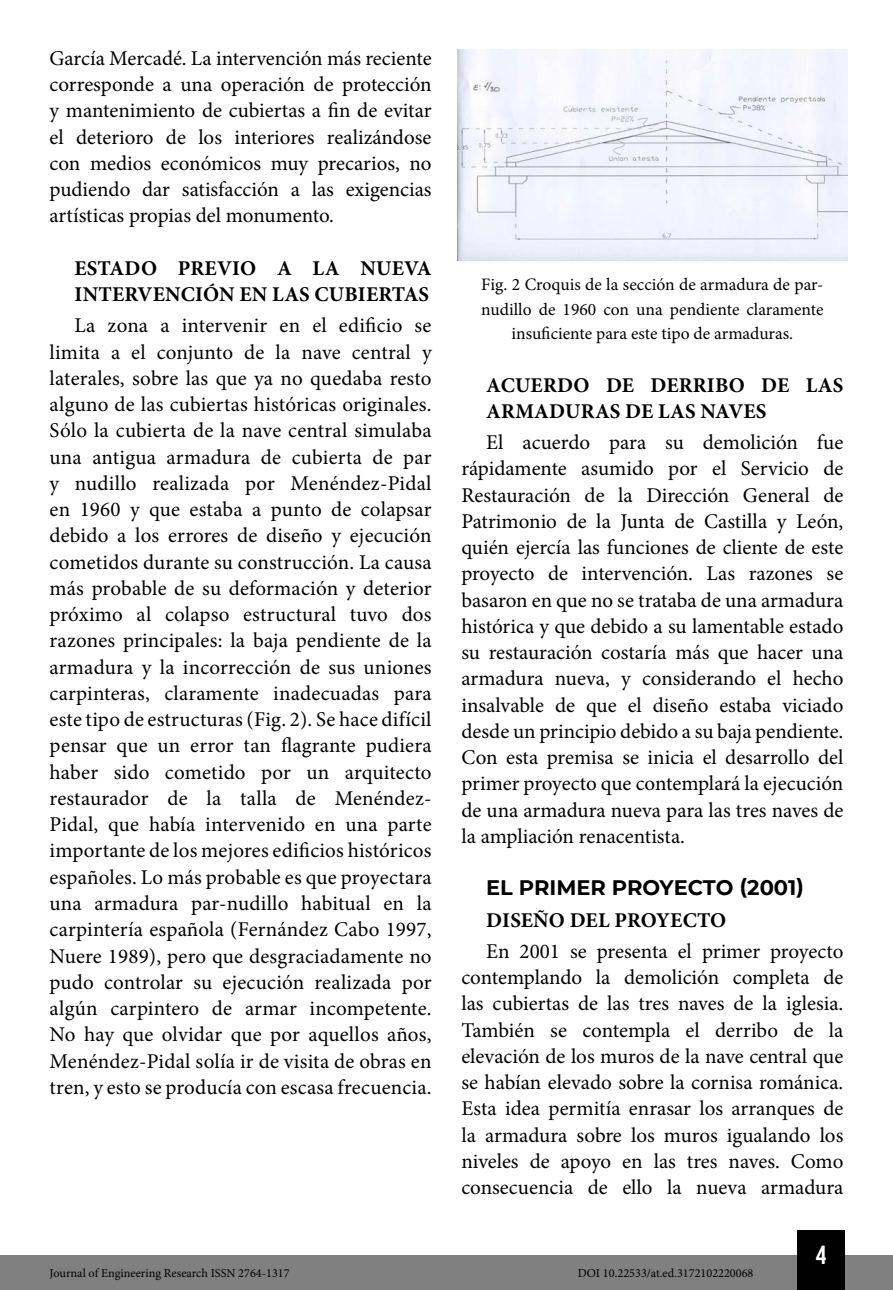
<style>
.page{position:relative;width:893px;height:1290px;background:#fff}
.page>*{position:absolute;margin:0;border:0;box-sizing:border-box;transform-origin:0 0}
.t1{font:26.25px "Bebas Kai";color:#fff}
.Texto_1{font:21px/26.2px "Minion Pro";color:#000;text-align:justify}
.Sub_título{font:700 21px/26.2px "Minion Pro";letter-spacing:.01em;color:#000}
.Título_1{font:700 21px "Montserrat";color:#000}
.Info_Imagem{font:17.5px/24.5px "Minion Pro";color:#000;text-align:center}
.t2{font:12.25px "Minion Pro";color:#000}
</style>
<div class="page">
<div style="left:0;top:1255px;width:893px;height:35px;background:#808080"></div>
<div style="left:797px;top:1230px;width:48px;height:60px;background:#000"></div>
<img style="left:457px;top:50px;width:391px;height:211px">
<p class="Texto_1" style="left:50px;top:45px;width:384px">García Mercadé. La intervención más reciente corresponde a una operación de protección y mantenimiento de cubiertas a fin de evitar el deterioro de los interiores realizándose con medios económicos muy precarios, no pudiendo dar satisfacción a las exigencias artísticas propias del monumento.</p>
<p class="Sub_título" style="left:75px;top:255px;width:358px">ESTADO PREVIO A LA NUEVA<br>INTERVENCIÓN EN LAS CUBIERTAS</p>
<p class="Texto_1" style="left:50px;top:313px;width:384px;text-indent:25px">La zona a intervenir en el edificio se limita a el conjunto de la nave central y laterales, sobre las que ya no quedaba resto alguno de las cubiertas históricas originales.<br>Sólo la cubierta de la nave central simulaba una antigua armadura de cubierta de par y nudillo realizada por Menéndez-Pidal en 1960 y que estaba a punto de colapsar debido a los errores de diseño y ejecución cometidos durante su construcción. La causa más probable de su deformación y deterior próximo al colapso estructural tuvo dos razones principales: la baja pendiente de la armadura y la incorrección de sus uniones carpinteras, claramente inadecuadas para este tipo de estructuras (Fig. 2). Se hace difícil pensar que un error tan flagrante pudiera haber sido cometido por un arquitecto restaurador de la talla de Menéndez-Pidal, que había intervenido en una parte importante de los mejores edificios históricos españoles. Lo más probable es que proyectara una armadura par-nudillo habitual en la carpintería española (Fernández Cabo 1997, Nuere 1989), pero que desgraciadamente no pudo controlar su ejecución realizada por algún carpintero de armar incompetente.<br>No hay que olvidar que por aquellos años, Menéndez-Pidal solía ir de visita de obras en tren, y esto se producía con escasa frecuencia.</p>
<p class="Info_Imagem" style="left:481px;top:272px;width:344px">Fig. 2 Croquis de la sección de armadura de par&shy;nudillo de 1960 con una pendiente claramente insuficiente para este tipo de armaduras.</p>
<p class="Sub_título" style="left:486px;top:371px;width:358px">ACUERDO DE DERRIBO DE LAS<br>ARMADURAS DE LAS NAVES</p>
<p class="Texto_1" style="left:461px;top:429px;width:384px;text-indent:25px">El acuerdo para su demolición fue rápidamente asumido por el Servicio de Restauración de la Dirección General de Patrimonio de la Junta de Castilla y León, quién ejercía las funciones de cliente de este proyecto de intervención. Las razones se basaron en que no se trataba de una armadura histórica y que debido a su lamentable estado su restauración costaría más que hacer una armadura nueva, y considerando el hecho insalvable de que el diseño estaba viciado desde un principio debido a su baja pendiente.<br>Con esta premisa se inicia el desarrollo del primer proyecto que contemplará la ejecución de una armadura nueva para las tres naves de la ampliación renacentista.</p>
<p class="Título_1" style="left:486px;top:873px;width:320px">EL PRIMER PROYECTO (2001)</p>
<p class="Sub_título" style="left:486px;top:906px;width:242px">DISEÑO DEL PROYECTO</p>
<p class="Texto_1" style="left:461px;top:938px;width:384px;text-indent:25px">En 2001 se presenta el primer proyecto contemplando la demolición completa de las cubiertas de las tres naves de la iglesia.<br>También se contempla el derribo de la elevación de los muros de la nave central que se habían elevado sobre la cornisa románica.<br>Esta idea permitía enrasar los arranques de la armadura sobre los muros igualando los niveles de apoyo en las tres naves. Como consecuencia de ello la nueva armadura</p>
<p class="t1" style="left:816px;top:1241px;width:12px">4</p>
<p class="t2" style="left:50px;top:1265px;width:242px">Journal of Engineering Research ISSN 2764-1317</p>
<p class="t2" style="left:578px;top:1265px;width:177px">DOI 10.22533/at.ed.3172102220068</p>
</div>
